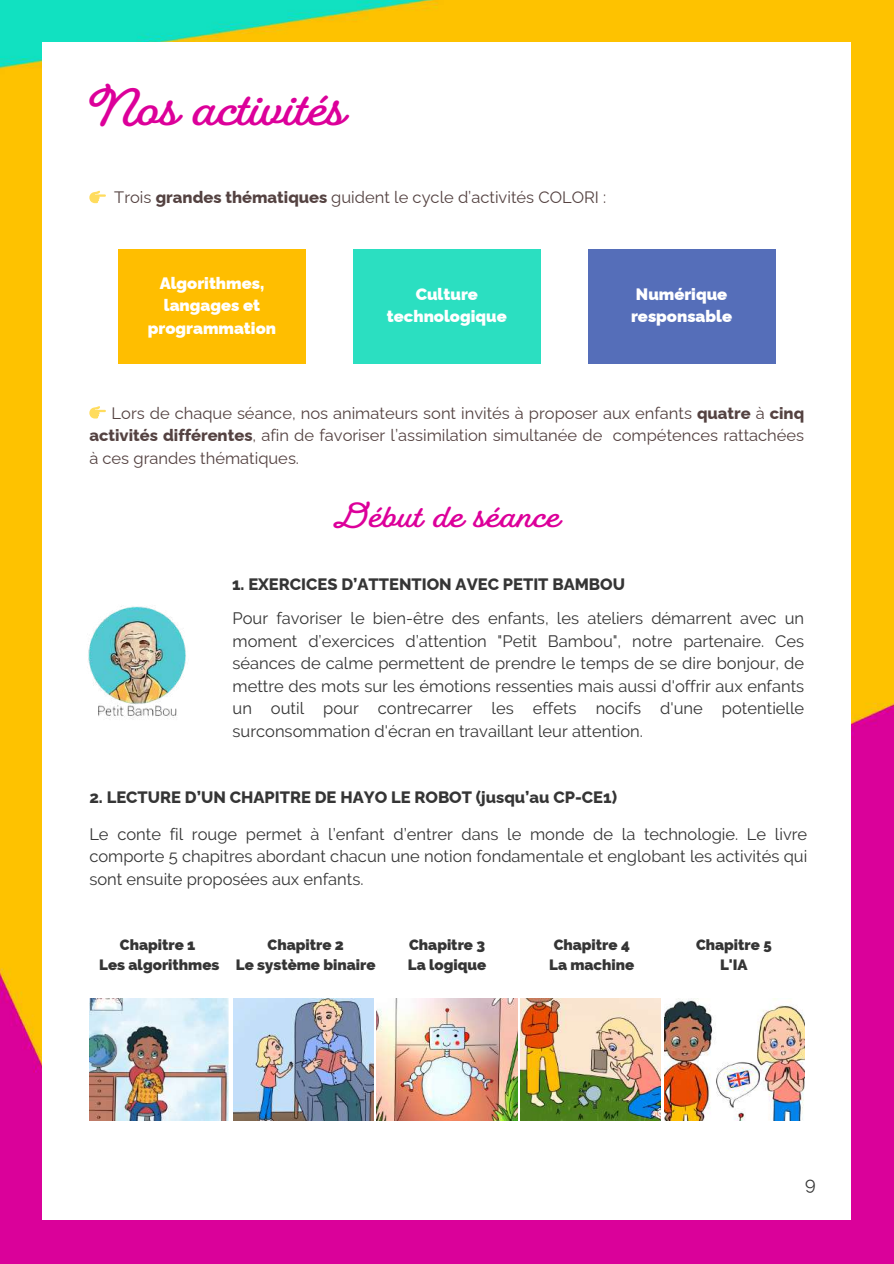
<style>
.page{position:relative;width:894px;height:1264px;background:#fff}
.page>*{position:absolute;margin:0;border:0;box-sizing:border-box;transform-origin:0 0}
.t1{font:700 47.25px "Fairwater Script";color:#dc009a}
.t2{font:700 31.5px "Fairwater Script";letter-spacing:.02em;color:#dc009a}
.t3{font:18px "Raleway";color:#353535}
.t4{font:16.5px/22.5px "Raleway";color:#353535;text-align:justify}
.t5{font:16.5px/22.5px "Raleway";color:#544241;text-align:justify}
.t6{font:800 16.5px "Raleway";color:#353535}
.t7{font:900 16.5px/22.5px "Raleway";color:#fff;text-align:center}
.t8{font:800 15px/20.2px "Raleway";color:#353535;text-align:center}
.s1{font-weight:800}
</style>
<div class="page">
<img style="left:0;top:0;width:893px;height:1263px">
<div style="left:43px;top:43px;width:807px;height:1177px;background:#fff"></div>
<div style="left:118px;top:249px;width:188px;height:115px;background:#ffbe00"></div>
<div style="left:353px;top:249px;width:187px;height:115px;background:#2bdfc1"></div>
<div style="left:587px;top:249px;width:188px;height:115px;background:#556eb9"></div>
<img style="left:89px;top:998px;width:140px;height:122px">
<img style="left:233px;top:998px;width:140px;height:122px">
<img style="left:376px;top:998px;width:141px;height:122px">
<img style="left:520px;top:998px;width:140px;height:122px">
<img style="left:664px;top:998px;width:140px;height:122px">
<img style="left:88px;top:606px;width:98px;height:113px">
<h1 class="t1" style="left:89px;top:81px;width:257px">Nos activités</h1>
<p class="t5" style="left:114px;top:186px;width:493px">Trois <span class="s1">grandes thématiques</span> guident le cycle d’activités COLORI :</p>
<p class="t7" style="left:148px;top:271px;width:129px">Algorithmes, langages et programmation</p>
<p class="t7" style="left:387px;top:283px;width:121px">Culture technologique</p>
<p class="t7" style="left:631px;top:283px;width:102px;text-align:left">Numérique responsable</p>
<p class="t5" style="left:89px;top:401px;width:716px;text-indent:22px">Lors de chaque séance, nos animateurs sont invités à proposer aux enfants <span class="s1">quatre</span> à <span class="s1">cinq activités différentes</span>, afin de favoriser l’assimilation simultanée de compétences rattachées à ces grandes thématiques.</p>
<h2 class="t2" style="left:333px;top:498px;width:228px">Début de séance</h2>
<p class="t6" style="left:232px;top:574px;width:394px">1. EXERCICES D’ATTENTION AVEC PETIT BAMBOU</p>
<p class="t4" style="left:232px;top:607px;width:573px">Pour favoriser le bien-être des enfants, les ateliers démarrent avec un moment d’exercices d’attention "Petit Bambou", notre partenaire. Ces séances de calme permettent de prendre le temps de se dire bonjour, de mettre des mots sur les émotions ressenties mais aussi d'offrir aux enfants un outil pour contrecarrer les effets nocifs d'une potentielle surconsommation d'écran en travaillant leur attention.</p>
<p class="t6" style="left:89px;top:787px;width:529px">2. LECTURE D’UN CHAPITRE DE HAYO LE ROBOT (jusqu’au CP-CE1)</p>
<p class="t4" style="left:89px;top:822px;width:719px">Le conte fil rouge permet à l’enfant d’entrer dans le monde de la technologie. Le livre comporte 5 chapitres abordant chacun une notion fondamentale et englobant les activités qui sont ensuite proposées aux enfants.</p>
<p class="t8" style="left:99px;top:934px;width:121px">Chapitre 1<br>Les algorithmes</p>
<p class="t8" style="left:236px;top:934px;width:141px">Chapitre 2<br>Le système binaire</p>
<p class="t8" style="left:408px;top:934px;width:80px;text-align:left">Chapitre 3<br>La logique</p>
<p class="t8" style="left:549px;top:934px;width:87px">Chapitre 4<br>La machine</p>
<p class="t8" style="left:695px;top:934px;width:77px">Chapitre 5<br>L'IA</p>
<p class="t3" style="left:804px;top:1173px;width:12px">9</p>
</div>
